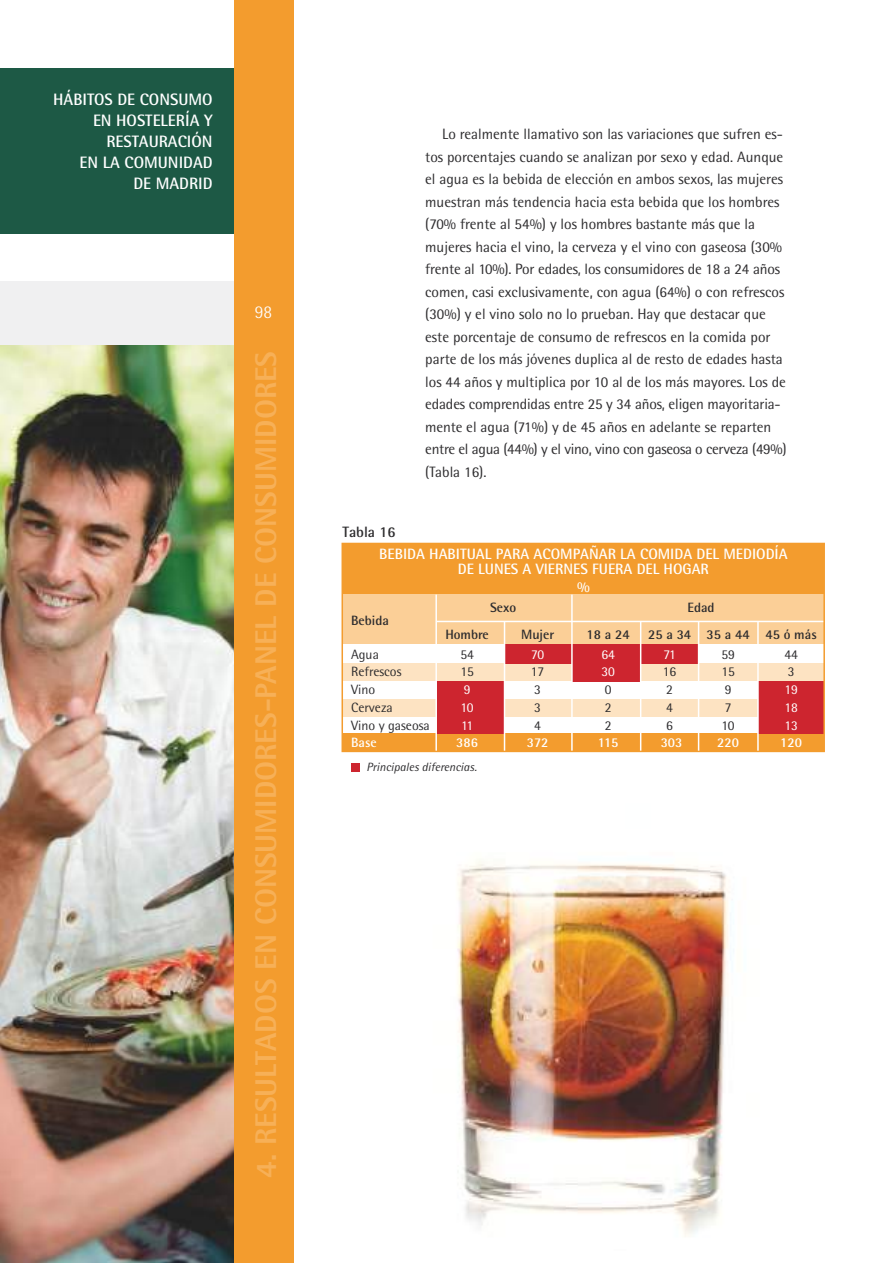
<style>
.page{position:relative;width:893px;height:1263px;background:#fff}
.page>*{position:absolute;margin:0;border:0;box-sizing:border-box;transform-origin:0 0}
.t1{font:800 30px "Rotis Semi Sans";color:#f7b057}
.t2{font:300 18px "Rotis Semi Sans";color:#fff}
.t3{font:700 16.5px/21px "Rotis Semi Sans";color:#fff;text-align:right}
.t4{font:15px/22.5px "Rotis Semi Sans";color:#2d2c2e}
.t5{font:700 15px/15px "Rotis Semi Sans";color:#fff;text-align:center}
.t6{font:700 15px "Rotis Semi Sans";color:#2d2c2e}
.t7{font:13.5px "Rotis Semi Sans";color:#2d2c2e}
.t8{font:700 13.5px "Rotis Semi Sans";color:#2d2c2e}
.t9{font:700 13.5px "Rotis Semi Sans";color:#fff}
.t10{font:13.5px "Rotis Semi Sans";color:#fff}
.t11{font:italic 12px "Rotis Semi Sans";color:#2d2c2e}
</style>
<div class="page">
<img style="left:0;top:344px;width:234px;height:919px">
<div style="left:0;top:68px;width:234px;height:166px;background:#1d5945"></div>
<div style="left:0;top:281px;width:238px;height:63px;background:#f0f0f1"></div>
<div style="left:234px;top:0;width:59px;height:1263px;background:#f39c2e"></div>
<img style="left:457px;top:860px;width:273px;height:377px">
<div style="left:342px;top:543px;width:482px;height:52px;background:#f39c2e"></div>
<div style="left:342px;top:595px;width:482px;height:49px;background:#fbcf97"></div>
<div style="left:342px;top:663px;width:482px;height:18px;background:#fde3c2"></div>
<div style="left:342px;top:699px;width:482px;height:17px;background:#fde3c2"></div>
<div style="left:342px;top:733px;width:482px;height:18px;background:#f39c2e"></div>
<div style="left:437px;top:681px;width:67px;height:52px;background:#cd252f"></div>
<div style="left:758px;top:681px;width:66px;height:53px;background:#cd252f"></div>
<div style="left:505px;top:644px;width:194px;height:19px;background:#cd252f"></div>
<div style="left:572px;top:663px;width:69px;height:19px;background:#cd252f"></div>
<div style="left:351px;top:763px;width:9px;height:8px;background:#cd252f"></div>
<hr style="left:435px;top:595px;width:2px;height:157px;background:#fff">
<hr style="left:571px;top:595px;width:2px;height:157px;background:#fff">
<hr style="left:504px;top:621px;width:1px;height:131px;background:#fff">
<hr style="left:640px;top:621px;width:1px;height:131px;background:#fff">
<hr style="left:698px;top:621px;width:1px;height:131px;background:#fff">
<hr style="left:757px;top:621px;width:2px;height:131px;background:#fff">
<hr style="left:437px;top:621px;width:387px;height:1px;background:#fff">
<div style="left:341px;top:543px;width:484px;height:209px;border:2px solid #f39c2e"></div>
<p class="t3" style="left:53px;top:88px;width:161px">HÁBITOS DE CONSUMO<br>EN HOSTELERÍA Y<br>RESTAURACIÓN<br>EN LA COMUNIDAD<br>DE MADRID</p>
<p class="t2" style="left:255px;top:302px;width:19px">98</p>
<h1 class="t1" style="left:247px;top:1178px;width:828px;rotate:-90deg">4. RESULTADOS EN CONSUMIDORES-PANEL DE CONSUMIDORES</h1>
<p class="t4" style="left:425px;top:123px;width:363px;text-indent:17px">Lo realmente llamativo son las variaciones que sufren es&shy;tos porcentajes cuando se analizan por sexo y edad. Aunque el agua es la bebida de elección en ambos sexos, las mujeres muestran más tendencia hacia esta bebida que los hombres (70% frente al 54%) y los hombres bastante más que la mujeres hacia el vino, la cerveza y el vino con gaseosa (30% frente al 10%). Por edades, los consumidores de 18 a 24 años comen, casi exclusivamente, con agua (64%) o con refrescos (30%) y el vino solo no lo prueban. Hay que destacar que este porcentaje de consumo de refrescos en la comida por parte de los más jóvenes duplica al de resto de edades hasta los 44 años y multiplica por 10 al de los más mayores. Los de edades comprendidas entre 25 y 34 años, eligen mayoritaria&shy;mente el agua (71%) y de 45 años en adelante se reparten entre el agua (44%) y el vino, vino con gaseosa o cerveza (49%) (Tabla 16).</p>
<p class="t6" style="left:343px;top:523px;width:54px">Tabla 16</p>
<p class="t5" style="left:379px;top:546px;width:410px">BEBIDA HABITUAL PARA ACOMPAÑAR LA COMIDA DEL MEDIODÍA<br>DE LUNES A VIERNES FUERA DEL HOGAR</p>
<p class="t5" style="left:577px;top:579px;width:14px">%</p>
<p class="t8" style="left:490px;top:599px;width:28px">Sexo</p>
<p class="t8" style="left:688px;top:599px;width:29px">Edad</p>
<p class="t8" style="left:351px;top:612px;width:39px">Bebida</p>
<p class="t8" style="left:445px;top:626px;width:45px">Hombre</p>
<p class="t8" style="left:521px;top:626px;width:35px">Mujer</p>
<p class="t8" style="left:587px;top:626px;width:45px">18 a 24</p>
<p class="t8" style="left:648px;top:626px;width:170px">25 a 34 35 a 44 45 ó más</p>
<p class="t7" style="left:351px;top:646px;width:29px">Agua</p>
<p class="t7" style="left:460px;top:646px;width:15px">54</p>
<p class="t10" style="left:531px;top:646px;width:15px">70</p>
<p class="t10" style="left:601px;top:646px;width:15px">64</p>
<p class="t10" style="left:663px;top:646px;width:14px">71</p>
<p class="t7" style="left:721px;top:646px;width:15px">59</p>
<p class="t7" style="left:784px;top:646px;width:15px">44</p>
<p class="t7" style="left:351px;top:664px;width:52px">Refrescos</p>
<p class="t7" style="left:460px;top:664px;width:15px">15</p>
<p class="t7" style="left:531px;top:664px;width:15px">17</p>
<p class="t10" style="left:601px;top:664px;width:15px">30</p>
<p class="t7" style="left:663px;top:664px;width:15px">16</p>
<p class="t7" style="left:721px;top:664px;width:15px">15</p>
<p class="t7" style="left:788px;top:664px;width:8px">3</p>
<p class="t7" style="left:351px;top:681px;width:26px">Vino</p>
<p class="t10" style="left:464px;top:681px;width:8px">9</p>
<p class="t7" style="left:534px;top:681px;width:8px">3</p>
<p class="t7" style="left:605px;top:681px;width:8px">0</p>
<p class="t7" style="left:666px;top:681px;width:8px">2</p>
<p class="t7" style="left:725px;top:681px;width:8px">9</p>
<p class="t10" style="left:784px;top:681px;width:15px">19</p>
<p class="t7" style="left:351px;top:699px;width:43px">Cerveza</p>
<p class="t10" style="left:461px;top:699px;width:15px">10</p>
<p class="t7" style="left:534px;top:699px;width:8px">3</p>
<p class="t7" style="left:605px;top:699px;width:8px">2</p>
<p class="t7" style="left:666px;top:699px;width:8px">4</p>
<p class="t7" style="left:725px;top:699px;width:8px">7</p>
<p class="t10" style="left:784px;top:699px;width:15px">18</p>
<p class="t7" style="left:351px;top:717px;width:80px">Vino y gaseosa</p>
<p class="t10" style="left:461px;top:717px;width:14px">11</p>
<p class="t7" style="left:534px;top:717px;width:8px">4</p>
<p class="t7" style="left:605px;top:717px;width:8px">2</p>
<p class="t7" style="left:666px;top:717px;width:8px">6</p>
<p class="t7" style="left:722px;top:717px;width:15px">10</p>
<p class="t10" style="left:784px;top:717px;width:15px">13</p>
<p class="t9" style="left:351px;top:734px;width:27px">Base</p>
<p class="t9" style="left:456px;top:734px;width:23px">386</p>
<p class="t9" style="left:527px;top:734px;width:23px">372</p>
<p class="t9" style="left:598px;top:734px;width:22px">115</p>
<p class="t9" style="left:661px;top:734px;width:23px">303</p>
<p class="t9" style="left:717px;top:734px;width:23px">220</p>
<p class="t9" style="left:780px;top:734px;width:23px">120</p>
<p class="t11" style="left:367px;top:760px;width:112px">Principales diferencias.</p>
</div>
